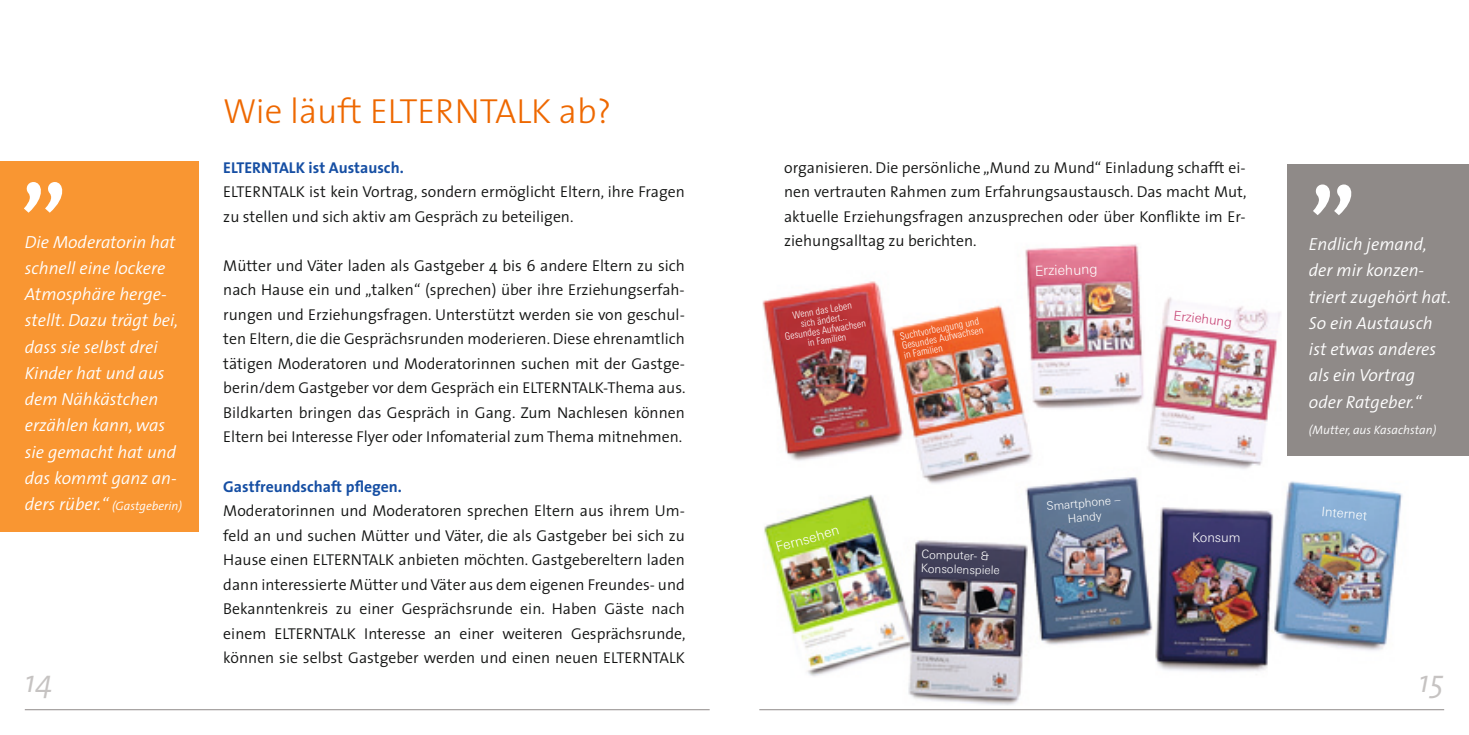
<style>
.page{position:relative;width:1469px;height:735px;background:#fff}
.page>*{position:absolute;margin:0;border:0;box-sizing:border-box;transform-origin:0 0}
.t1{font:600 105px "The Sans";color:#fff}
.t2{font:300 35px "The Sans";color:#ee6800}
.t3{font:italic 300 31.5px "The Sans";color:#c6c3c2}
.t4{font:italic 300 17.5px/26.2px "The Sans";color:#fff}
.t5{font:300 15.75px/24.5px "The Sans";color:#131413;text-align:justify}
.t6{font:700 15.75px "The Sans";color:#154ea3}
.t7{font:300 14px "Linotype Univers Basic";color:#fff}
.t8{font:300 13.12px "Linotype Univers Basic";color:#fff}
.t9{font:300 13.12px "Linotype Univers Basic";color:#c54172}
.t10{font:italic 300 12.25px "The Sans";color:#fff}
.t11{font:300 11.72px/14px "Linotype Univers Basic";color:#fff}
.t12{font:300 condensed 9.97px/10px "Linotype Univers";color:#fff;text-align:center}
.s1{font-size:17.5px}
</style>
<div class="page">
<img style="left:759px;top:244px;width:709px;height:467px">
<div style="left:1287px;top:164px;width:181px;height:291px;background:#8f8a88"></div>
<div style="left:0;top:161px;width:198px;height:371px;background:#f99632"></div>
<hr style="left:759px;top:708px;width:685px;height:1px;background:#8f8a88">
<hr style="left:25px;top:708px;width:684px;height:1px;background:#8f8a88">
<h1 class="t1" style="left:20px;top:72px;width:49px">„</h1>
<p class="t4" style="left:25px;top:228px;width:155px">Die Moderatorin hat schnell eine lockere<br>Atmosphäre herge&shy;stellt. Dazu trägt bei, dass sie selbst drei<br>Kinder hat und aus dem Nähkästchen erzählen kann, was sie gemacht hat und das kommt ganz an-</p>
<p class="t10" style="left:25px;top:495px;width:159px"><span class="s1">ders rüber.“</span> (Gastgeberin)</p>
<h2 class="t2" style="left:223px;top:82px;width:389px">Wie läuft ELTERNTALK ab?</h2>
<p class="t6" style="left:223px;top:154px;width:182px">ELTERNTALK ist Austausch.</p>
<p class="t5" style="left:223px;top:179px;width:463px">ELTERNTALK ist kein Vortrag, sondern ermöglicht Eltern, ihre Fragen zu stellen und sich aktiv am Gespräch zu beteiligen.</p>
<p class="t5" style="left:223px;top:252px;width:463px">Mütter und Väter laden als Gastgeber 4 bis 6 andere Eltern zu sich nach Hause ein und „talken“ (sprechen) über ihre Erziehungserfah&shy;rungen und Erziehungsfragen. Unterstützt werden sie von geschul&shy;ten Eltern, die die Gesprächsrunden moderieren. Diese ehrenamtlich tätigen Moderatoren und Moderatorinnen suchen mit der Gastge&shy;berin/dem Gastgeber vor dem Gespräch ein ELTERNTALK-Thema aus.<br>Bildkarten bringen das Gespräch in Gang. Zum Nachlesen können Eltern bei Interesse Flyer oder Infomaterial zum Thema mitnehmen.</p>
<p class="t6" style="left:223px;top:472px;width:180px">Gastfreundschaft pflegen.</p>
<p class="t5" style="left:223px;top:497px;width:464px">Moderatorinnen und Moderatoren sprechen Eltern aus ihrem Um&shy;feld an und suchen Mütter und Väter, die als Gastgeber bei sich zu Hause einen ELTERNTALK anbieten möchten. Gastgebereltern laden dann interessierte Mütter und Väter aus dem eigenen Freundes- und Bekanntenkreis zu einer Gesprächsrunde ein. Haben Gäste nach einem ELTERNTALK Interesse an einer weiteren Gesprächsrunde, können sie selbst Gastgeber werden und einen neuen ELTERNTALK</p>
<p class="t5" style="left:784px;top:154px;width:464px">organisieren. Die persönliche „Mund zu Mund“ Einladung schafft ei&shy;nen vertrauten Rahmen zum Erfahrungsaustausch. Das macht Mut, aktuelle Erziehungsfragen anzusprechen oder über Konflikte im Er&shy;ziehungsalltag zu berichten.</p>
<p class="t12" style="left:780px;top:312px;width:83px;rotate:-10deg">Wenn das Leben<br>sich ändert...<br>Gesundes Aufwachsen in Familien</p>
<p class="t12" style="left:899px;top:331px;width:84px;text-align:left;rotate:-11deg">Suchtvorbeugung und<br>Gesundes Aufwachsen in Familien</p>
<p class="t7" style="left:1034px;top:262px;width:64px;rotate:-1deg">Erziehung</p>
<p class="t9" style="left:1174px;top:308px;width:60px;rotate:6deg">Erziehung</p>
<p class="t7" style="left:773px;top:539px;width:67px;rotate:-16deg">Fernsehen</p>
<p class="t11" style="left:921px;top:546px;width:80px;rotate:2deg">Computer- &amp;<br>Konsolenspiele</p>
<p class="t11" style="left:1045px;top:499px;width:76px;text-align:center;rotate:-5deg">Smartphone –<br>Handy</p>
<p class="t8" style="left:1192px;top:528px;width:50px;rotate:1deg">Konsum</p>
<h1 class="t1" style="left:1308px;top:75px;width:49px">„</h1>
<p class="t4" style="left:1308px;top:230px;width:144px">Endlich jemand, der mir konzen&shy;triert zugehört hat.<br>So ein Austausch ist etwas anderes als ein Vortrag oder Ratgeber.“</p>
<p class="t10" style="left:1308px;top:419px;width:129px">(Mutter, aus Kasachstan)</p>
<p class="t8" style="left:1322px;top:503px;width:47px;rotate:5deg">Internet</p>
<h3 class="t3" style="left:25px;top:655px;width:29px">14</h3>
<h3 class="t3" style="left:1418px;top:655px;width:27px">15</h3>
</div>
